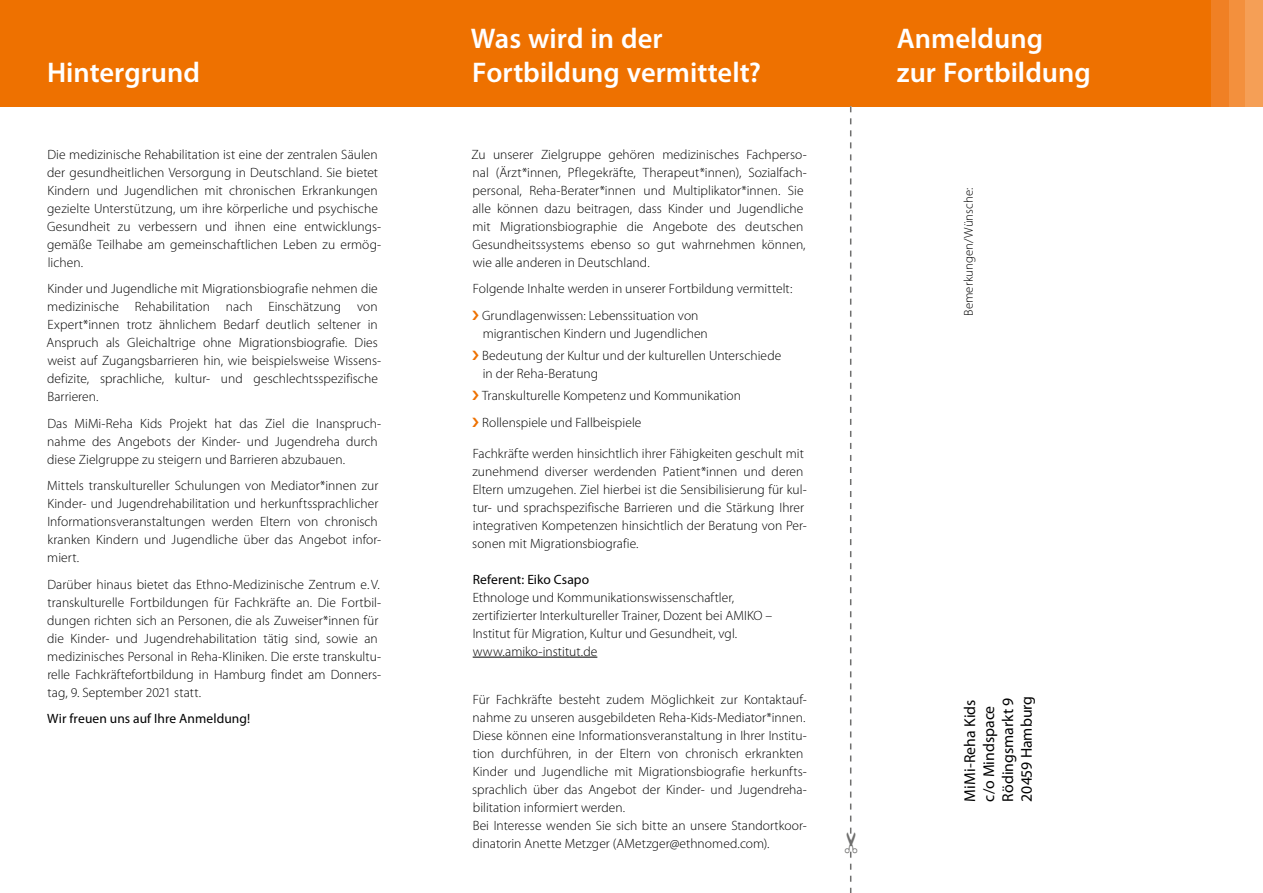
<style>
.page{position:relative;width:1263px;height:893px;background:#fff}
.page>*{position:absolute;margin:0;border:0;box-sizing:border-box;transform-origin:0 0}
.t1{font:600 28.5px/34.2px "Myriad Pro";color:#fff}
.t2{font:15.75px/18.9px "Myriad Pro";color:#000}
.t3{font:300 13.5px/18px "Myriad Pro";letter-spacing:.005em;color:#000}
.t4{font:13.5px "Myriad Pro";letter-spacing:.005em;color:#000}
.t5{font:300 12.75px "Myriad Pro";letter-spacing:.005em;color:#000}
</style>
<div class="page">
<div style="left:0;top:0;width:1263px;height:106px;background:#ee7100"></div>
<div style="left:1229px;top:0;width:17px;height:106px;background:#f3903d"></div>
<div style="left:1246px;top:0;width:17px;height:106px;background:#f59f56"></div>
<div style="left:1212px;top:0;width:17px;height:106px;background:#f08024"></div>
<hr style="left:473px;top:657px;width:124px;height:1px;background:#000">
<svg style="left:844px;top:106px;width:13px;height:787px"></svg>
<h1 class="t1" style="left:47px;top:56px;width:154px">Hintergrund</h1>
<p class="t3" style="left:47px;top:146px;width:335px">Die medizinische Rehabilitation ist eine der zentralen Säulen der gesundheitlichen Versorgung in Deutschland. Sie bietet Kindern und Jugendlichen mit chronischen Erkrankungen gezielte Unterstützung, um ihre körperliche und psychische Gesundheit zu verbessern und ihnen eine entwicklungs&shy;gemäße Teilhabe am gemeinschaftlichen Leben zu ermög&shy;lichen.</p>
<p class="t3" style="left:46px;top:280px;width:336px">Kinder und Jugendliche mit Migrationsbiografie nehmen die medizinische Rehabilitation nach Einschätzung von Expert*innen trotz ähnlichem Bedarf deutlich seltener in Anspruch als Gleichaltrige ohne Migrationsbiografie. Dies weist auf Zugangsbarrieren hin, wie beispielsweise Wissens&shy;defizite, sprachliche, kultur- und geschlechtsspezifische Barrieren.</p>
<p class="t3" style="left:47px;top:415px;width:336px">Das MiMi-Reha Kids Projekt hat das Ziel die Inanspruch&shy;nahme des Angebots der Kinder- und Jugendreha durch diese Zielgruppe zu steigern und Barrieren abzubauen.</p>
<p class="t3" style="left:47px;top:477px;width:335px">Mittels transkultureller Schulungen von Mediator*innen zur Kinder- und Jugendrehabilitation und herkunftssprachlicher Informationsveranstaltungen werden Eltern von chronisch kranken Kindern und Jugendliche über das Angebot infor&shy;miert.</p>
<p class="t3" style="left:47px;top:576px;width:336px">Darüber hinaus bietet das Ethno-Medizinische Zentrum e. V. transkulturelle Fortbildungen für Fachkräfte an. Die Fortbil&shy;dungen richten sich an Personen, die als Zuweiser*innen für die Kinder- und Jugendrehabilitation tätig sind, sowie an medizinisches Personal in Reha-Kliniken. Die erste transkultu&shy;relle Fachkräftefortbildung in Hamburg findet am Donners&shy;tag, 9. September 2021 statt.</p>
<p class="t4" style="left:47px;top:711px;width:204px">Wir freuen uns auf Ihre Anmeldung!</p>
<h1 class="t1" style="left:471px;top:21px;width:292px">Was wird in der<br>Fortbildung vermittelt?</h1>
<h1 class="t1" style="left:897px;top:21px;width:195px">Anmeldung<br>zur Fortbildung</h1>
<p class="t3" style="left:471px;top:146px;width:337px">Zu unserer Zielgruppe gehören medizinisches Fachperso&shy;nal (Ärzt*innen, Pflegekräfte, Therapeut*innen), Sozialfach&shy;personal, Reha-Berater*innen und Multiplikator*innen. Sie alle können dazu beitragen, dass Kinder und Jugendliche mit Migrationsbiographie die Angebote des deutschen Gesundheitssystems ebenso so gut wahrnehmen können, wie alle anderen in Deutschland.</p>
<p class="t3" style="left:482px;top:276px;width:312px;line-height:26.5px;text-indent:-9px">Folgende Inhalte werden in unserer Fortbildung vermittelt:<br>Grundlagenwissen: Lebenssituation von</p>
<p class="t3" style="left:482px;top:323px;width:301px;line-height:22.2px">migrantischen Kindern und Jugendlichen<br>Bedeutung der Kultur und der kulturellen Unterschiede</p>
<p class="t3" style="left:482px;top:363px;width:260px;line-height:22.2px">in der Reha-Beratung<br>Transkulturelle Kompetenz und Kommunikation</p>
<p class="t3" style="left:482px;top:414px;width:161px">Rollenspiele und Fallbeispiele</p>
<p class="t3" style="left:472px;top:444px;width:336px">Fachkräfte werden hinsichtlich ihrer Fähigkeiten geschult mit zunehmend diverser werdenden Patient*innen und deren Eltern umzugehen. Ziel hierbei ist die Sensibilisierung für kul&shy;tur- und sprachspezifische Barrieren und die Stärkung Ihrer integrativen Kompetenzen hinsichtlich der Beratung von Per&shy;sonen mit Migrationsbiografie.</p>
<p class="t4" style="left:473px;top:572px;width:118px">Referent: Eiko Csapo</p>
<p class="t3" style="left:472px;top:588px;width:301px">Ethnologe und Kommunikationswissenschaftler, zertifizierter Interkultureller Trainer, Dozent bei AMIKO – Institut für Migration, Kultur und Gesundheit, vgl. www.amiko-institut.de</p>
<p class="t3" style="left:472px;top:691px;width:336px">Für Fachkräfte besteht zudem Möglichkeit zur Kontaktauf&shy;nahme zu unseren ausgebildeten Reha-Kids-Mediator*innen.<br>Diese können eine Informationsveranstaltung in Ihrer Institu&shy;tion durchführen, in der Eltern von chronisch erkrankten Kinder und Jugendliche mit Migrationsbiografie herkunfts&shy;sprachlich über das Angebot der Kinder- und Jugendreha&shy;bilitation informiert werden.<br>Bei Interesse wenden Sie sich bitte an unsere Standortkoor&shy;dinatorin Anette Metzger (AMetzger@ethnomed.com).</p>
<p class="t2" style="left:961px;top:801px;width:107px;rotate:-90deg">MiMi-Reha Kids c/o Mindspace<br>Rödingsmarkt 9<br>20459 Hamburg</p>
<p class="t5" style="left:962px;top:316px;width:130px;rotate:-90deg">Bemerkungen/Wünsche:</p>
</div>
